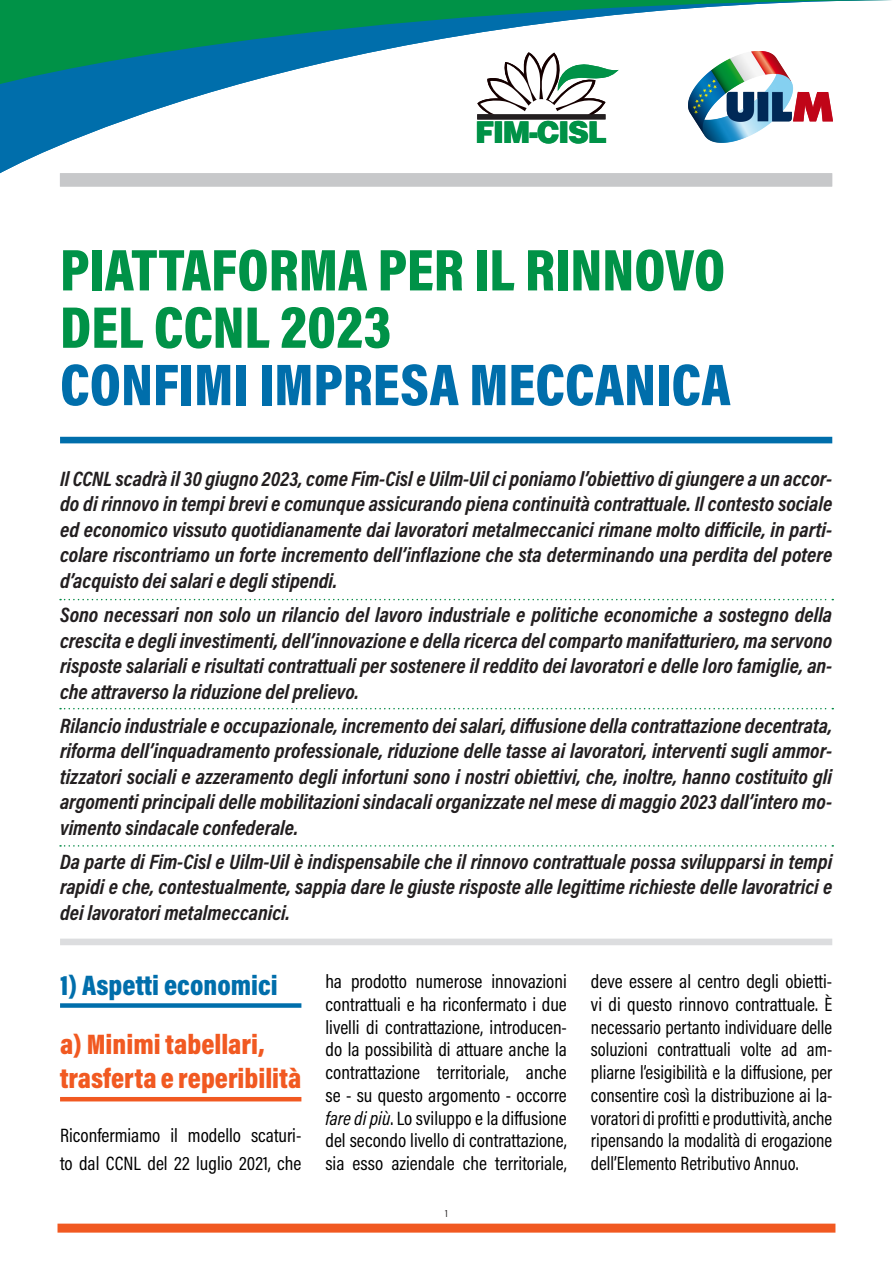
<style>
.page{position:relative;width:893px;height:1263px;background:#fff}
.page>*{position:absolute;margin:0;border:0;box-sizing:border-box;transform-origin:0 0}
.t1{font:900 59.55px/57.3px "Acumin Pro Cond";color:#009247}
.t2{font:900 59.55px "Acumin Pro Cond";color:#006eab}
.t3{font:900 30px "Helvetica";letter-spacing:-.045em;color:#009247;scale:.96 1}
.tiitoletto_ok{font:900 28.5px/34px "Acumin Pro Cond";color:#f15921}
.tiitoletto_ok-2{font:900 28.5px "Acumin Pro Cond";color:#006eab}
.elenco_puntato{font:italic 700 21px/25.5px "Acumin Pro Cond";color:#231f20;text-align:justify}
.elenco_puntato-2{font:19.5px/22.8px "Acumin Pro Cond";color:#000;text-align:justify}
.t4{font:10.5px "Acumin Pro Cond";color:#231f20}
.s1{font-style:italic}
</style>
<div class="page">
<div style="left:58px;top:1223px;width:777px;height:9px;background:#f15921"></div>
<div style="left:60px;top:1003px;width:241px;height:5px;background:#006eab"></div>
<hr style="left:60px;top:1097px;width:241px;height:4px;background:#f15921">
<div style="left:60px;top:437px;width:772px;height:6px;background:#006eab"></div>
<div style="left:60px;top:173px;width:772px;height:13px;background:#c7c8ca"></div>
<svg style="left:0;top:84px;width:833px;height:89px"></svg>
<svg style="left:0;top:0;width:891px;height:84px"></svg>
<div style="left:477px;top:114px;width:129px;height:5px;background:#231f20"></div>
<svg style="left:477px;top:52px;width:142px;height:62px"></svg>
<svg style="left:60px;top:599px;width:773px;height:1px"></svg>
<svg style="left:60px;top:708px;width:773px;height:1px"></svg>
<svg style="left:60px;top:845px;width:773px;height:2px"></svg>
<div style="left:60px;top:939px;width:772px;height:6px;background:#dcdddf"></div>
<p class="t3" style="left:475px;top:113px;width:139px">FIM-CISL</p>
<p class="t1" style="left:60px;top:240px;width:667px">PIATTAFORMA PER IL RINNOVO<br>DEL CCNL 2023</p>
<p class="t2" style="left:60px;top:346px;width:672px">CONFIMI IMPRESA MECCANICA</p>
<p class="elenco_puntato" style="left:60px;top:465px;width:774px">Il CCNL scadrà il 30 giugno 2023, come Fim-Cisl e Uilm-Uil ci poniamo l’obiettivo di giungere a un accor&shy;do di rinnovo in tempi brevi e comunque assicurando piena continuità contrattuale. Il contesto sociale ed economico vissuto quotidianamente dai lavoratori metalmeccanici rimane molto difficile, in parti&shy;colare riscontriamo un forte incremento dell’inflazione che sta determinando una perdita del potere d’acquisto dei salari e degli stipendi.</p>
<p class="elenco_puntato" style="left:60px;top:601px;width:774px">Sono necessari non solo un rilancio del lavoro industriale e politiche economiche a sostegno della crescita e degli investimenti, dell’innovazione e della ricerca del comparto manifatturiero, ma servono risposte salariali e risultati contrattuali per sostenere il reddito dei lavoratori e delle loro famiglie, an&shy;che attraverso la riduzione del prelievo.</p>
<p class="elenco_puntato" style="left:60px;top:712px;width:774px">Rilancio industriale e occupazionale, incremento dei salari, diffusione della contrattazione decentrata, riforma dell’inquadramento professionale, riduzione delle tasse ai lavoratori, interventi sugli ammor&shy;tizzatori sociali e azzeramento degli infortuni sono i nostri obiettivi, che, inoltre, hanno costituito gli argomenti principali delle mobilitazioni sindacali organizzate nel mese di maggio 2023 dall’intero mo&shy;vimento sindacale confederale.</p>
<p class="elenco_puntato" style="left:60px;top:848px;width:774px">Da parte di Fim-Cisl e Uilm-Uil è indispensabile che il rinnovo contrattuale possa svilupparsi in tempi rapidi e che, contestualmente, sappia dare le giuste risposte alle legittime richieste delle lavoratrici e dei lavoratori metalmeccanici.</p>
<p class="tiitoletto_ok-2" style="left:60px;top:966px;width:219px">1) Aspetti economici</p>
<p class="tiitoletto_ok" style="left:60px;top:1027px;width:243px">a) Minimi tabellari, trasferta e reperibilità</p>
<p class="elenco_puntato-2" style="left:60px;top:1121px;width:243px;line-height:28px">Riconfermiamo il modello scaturi&shy;to dal CCNL del 22 luglio 2021, che</p>
<p class="elenco_puntato-2" style="left:325px;top:970px;width:243px">ha prodotto numerose innovazioni contrattuali e ha riconfermato i due livelli di contrattazione, introducen&shy;do la possibilità di attuare anche la contrattazione territoriale, anche se - su questo argomento - occorre <span class="s1">fare di più</span>. Lo sviluppo e la diffusione del secondo livello di contrattazione, sia esso aziendale che territoriale,</p>
<p class="elenco_puntato-2" style="left:591px;top:970px;width:243px">deve essere al centro degli obietti&shy;vi di questo rinnovo contrattuale. È necessario pertanto individuare delle soluzioni contrattuali volte ad am&shy;pliarne l’esigibilità e la diffusione, per consentire così la distribuzione ai la&shy;voratori di profitti e produttività, anche ripensando la modalità di erogazione dell’Elemento Retributivo Annuo.</p>
<p class="t4" style="left:445px;top:1206px;width:4px">1</p>
</div>
